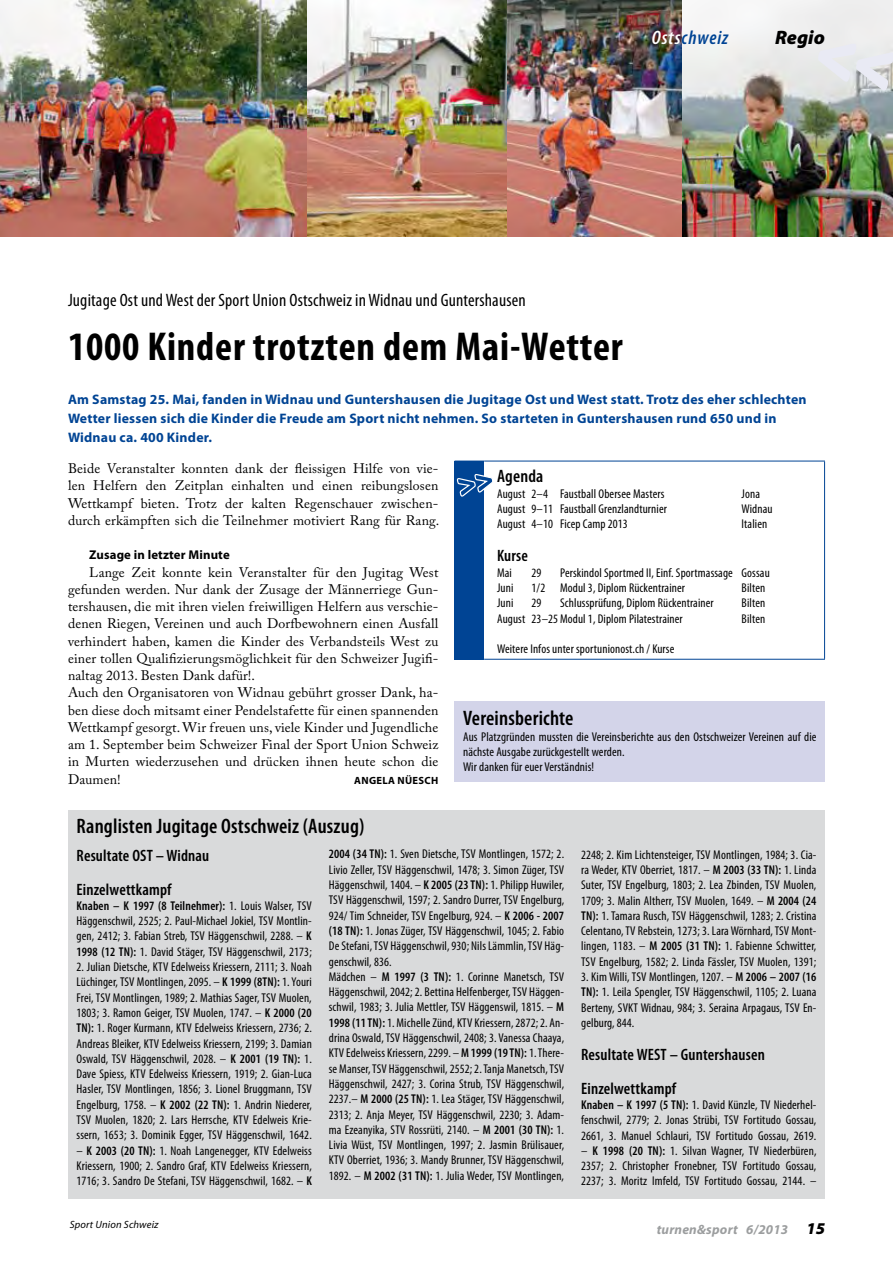
<style>
.page{position:relative;width:893px;height:1263px;background:#fff}
.page>*{position:absolute;margin:0;border:0;box-sizing:border-box;transform-origin:0 0}
.t1{font:700 condensed 40.5px "Myriad Pro";letter-spacing:.02em;color:#000}
.t2{font:600 condensed 21px "Myriad Pro";letter-spacing:.01em;color:#000}
.t3{font:italic 600 condensed 19.5px "Myriad Pro";letter-spacing:.05em;color:#004494}
.t4{font:italic 900 19.5px "Myriad Pro";color:#000}
.t5{font:condensed 18px "Myriad Pro";letter-spacing:.01em;color:#000}
.t6{font:600 condensed 18px "Myriad Pro";letter-spacing:.01em;color:#000}
.t7{font:600 condensed 16.5px/33.3px "Myriad Pro";letter-spacing:.01em;color:#000}
.t8{font:13.8px/17.2px "Adobe Caslon Pro";letter-spacing:.01em;color:#000;text-align:justify}
.t9{font:700 13.8px/18.8px "Myriad Pro";letter-spacing:.015em;color:#004494}
.t10{font:italic 700 13.5px "Myriad Pro";letter-spacing:.015em;color:#9c9e9f}
.t11{font:condensed 12.75px/15.3px "Myriad Pro";letter-spacing:.01em;color:#000;text-align:justify}
.t12{font:700 12.75px "Myriad Pro";letter-spacing:.01em;color:#000}
.t13{font:italic 10.5px "Myriad Pro";letter-spacing:.015em;color:#000}
.t14{font:700 10.5px "Myriad Pro";letter-spacing:.03em;color:#000}
.s1{color:#fff}
.s2{font-weight:600}
.s3{font-weight:900;font-size:16.5px;color:#000}
</style>
<div class="page">
<hr style="left:0;top:23px;width:1px;height:1240px;background:#fce9d5">
<img style="left:307px;top:0;width:586px;height:237px">
<div style="left:455px;top:461px;width:29px;height:198px;background:#004494"></div>
<hr style="left:484px;top:461px;width:341px;height:1px;background:#004494">
<hr style="left:824px;top:461px;width:1px;height:198px;background:#004494">
<svg style="left:455px;top:659px;width:29px;height:1px"></svg>
<hr style="left:484px;top:659px;width:341px;height:1px;background:#004494">
<svg style="left:456px;top:474px;width:37px;height:23px"></svg>
<div style="left:455px;top:701px;width:370px;height:81px;background:#d3d4e9"></div>
<img style="left:0;top:0;width:307px;height:237px">
<div style="left:68px;top:810px;width:757px;height:389px;background:#d9dadb"></div>
<svg style="left:817px;top:44px;width:76px;height:47px"></svg>
<h3 class="t3" style="left:652px;top:28px;width:78px"><span class="s1">Osts</span>chweiz</h3>
<h3 class="t4" style="left:775px;top:27px;width:51px">Regio</h3>
<h3 class="t5" style="left:68px;top:290px;width:459px">Jugitage Ost und West der Sport Union Ostschweiz in Widnau und Guntershausen</h3>
<h1 class="t1" style="left:68px;top:324px;width:556px">1000 Kinder trotzten dem Mai-Wetter</h1>
<p class="t9" style="left:68px;top:390px;width:740px">Am Samstag 25. Mai, fanden in Widnau und Guntershausen die Jugitage Ost und West statt. Trotz des eher schlechten<br>Wetter liessen sich die Kinder die Freude am Sport nicht nehmen. So starteten in Guntershausen rund 650 und in<br>Widnau ca. 400 Kinder.</p>
<p class="t8" style="left:68px;top:460px;width:373px">Beide Veranstalter konnten dank der fleissigen Hilfe von vie&shy;len Helfern den Zeitplan einhalten und einen reibungslosen Wettkampf bieten. Trotz der kalten Regenschauer zwischen&shy;durch erkämpften sich die Teilnehmer motiviert Rang für Rang.</p>
<p class="t12" style="left:89px;top:548px;width:142px">Zusage in letzter Minute</p>
<p class="t8" style="left:68px;top:563px;width:372px;text-align:left;text-indent:21px">Lange Zeit konnte kein Veranstalter für den Jugitag West gefunden werden. Nur dank der Zusage der Männerriege Gun&shy;tershausen, die mit ihren vielen freiwilligen Helfern aus verschie&shy;denen Riegen, Vereinen und auch Dorfbewohnern einen Ausfall verhindert haben, kamen die Kinder des Verbandsteils West zu einer tollen Qualifizierungsmöglichkeit für den Schweizer Jugifi&shy;naltag 2013. Besten Dank dafür!.<br>Auch den Organisatoren von Widnau gebührt grosser Dank, ha&shy;ben diese doch mitsamt einer Pendelstafette für einen spannenden Wettkampf gesorgt. Wir freuen uns, viele Kinder und Jugendliche am 1. September beim Schweizer Final der Sport Union Schweiz in Murten wiederzusehen und drücken ihnen heute schon die Daumen!</p>
<h3 class="t6" style="left:497px;top:466px;width:48px">Agenda</h3>
<p class="t11" style="left:497px;top:486px;width:169px">August 2–4 Faustball Obersee Masters</p>
<p class="t11" style="left:742px;top:486px;width:20px">Jona</p>
<p class="t11" style="left:497px;top:501px;width:171px">August 9–11 Faustball Grenzlandturnier</p>
<p class="t11" style="left:742px;top:501px;width:32px">Widnau</p>
<p class="t11" style="left:497px;top:516px;width:132px">August 4–10 Ficep Camp 2013</p>
<p class="t11" style="left:742px;top:516px;width:27px">Italien</p>
<p class="t7" style="left:497px;top:540px;width:32px">Kurse</p>
<p class="t11" style="left:497px;top:565px;width:16px">Mai</p>
<p class="t11" style="left:532px;top:565px;width:11px">29</p>
<p class="t11" style="left:560px;top:565px;width:211px">Perskindol Sportmed II, Einf. Sportmassage Gossau</p>
<p class="t11" style="left:497px;top:580px;width:18px">Juni</p>
<p class="t11" style="left:532px;top:580px;width:155px">1/2 Modul 3, Diplom Rückentrainer</p>
<p class="t11" style="left:742px;top:580px;width:25px">Bilten</p>
<p class="t11" style="left:497px;top:596px;width:18px">Juni</p>
<p class="t11" style="left:532px;top:596px;width:11px">29</p>
<p class="t11" style="left:560px;top:596px;width:155px">Schlussprüfung, Diplom Rückentrainer</p>
<p class="t11" style="left:742px;top:596px;width:25px">Bilten</p>
<p class="t11" style="left:497px;top:611px;width:187px">August 23–25 Modul 1, Diplom Pilatestrainer</p>
<p class="t11" style="left:742px;top:611px;width:25px">Bilten</p>
<p class="t11" style="left:497px;top:642px;width:179px">Weitere Infos unter sportunionost.ch / Kurse</p>
<h2 class="t2" style="left:463px;top:707px;width:112px">Vereinsberichte</h2>
<p class="t11" style="left:463px;top:729px;width:355px;text-align:left">Aus Platzgründen mussten die Vereinsberichte aus den Ostschweizer Vereinen auf die nächste Ausgabe zurückgestellt werden.<br>Wir danken für euer Verständnis!</p>
<p class="t14" style="left:354px;top:774px;width:66px">Angela Nüesch</p>
<h2 class="t2" style="left:77px;top:814px;width:289px">Ranglisten Jugitage Ostschweiz (Auszug)</h2>
<p class="t7" style="left:77px;top:839px;width:134px">Resultate OST – Widnau<br>Einzelwettkampf</p>
<p class="t11" style="left:77px;top:898px;width:237px"><span class="s2">Knaben – K 1997 (8 Teilnehmer):</span> 1. Louis Walser, TSV Häggenschwil, 2525; 2. Paul-Michael Jokiel, TSV Montlin&shy;gen, 2412; 3. Fabian Streb, TSV Häggenschwil, 2288. – <span class="s2">K 1998 (12 TN):</span> 1. David Stäger, TSV Häggenschwil, 2173;</p>
<p class="t11" style="left:77px;top:959px;width:237px">2. Julian Dietsche, KTV Edelweiss Kriessern, 2111; 3. Noah Lüchinger, TSV Montlingen, 2095. – <span class="s2">K 1999 (8TN):</span> 1. Youri Frei, TSV Montlingen, 1989; 2. Mathias Sager, TSV Muolen, 1803; 3. Ramon Geiger, TSV Muolen, 1747. – <span class="s2">K 2000 (20<br>TN):</span> 1. Roger Kurmann, KTV Edelweiss Kriessern, 2736; 2.<br>Andreas Bleiker, KTV Edelweiss Kriessern, 2199; 3. Damian Oswald, TSV Häggenschwil, 2028. – <span class="s2">K 2001 (19 TN):</span> 1.<br>Dave Spiess, KTV Edelweiss Kriessern, 1919; 2. Gian-Luca Hasler, TSV Montlingen, 1856; 3. Lionel Bruggmann, TSV Engelburg, 1758. – <span class="s2">K 2002 (22 TN):</span> 1. Andrin Niederer, TSV Muolen, 1820; 2. Lars Herrsche, KTV Edelweis Krie&shy;ssern, 1653; 3. Dominik Egger, TSV Häggenschwil, 1642.</p>
<p class="t11" style="left:77px;top:1143px;width:237px">– <span class="s2">K 2003 (20 TN):</span> 1. Noah Langenegger, KTV Edelweiss Kriessern, 1900; 2. Sandro Graf, KTV Edelweiss Kriessern, 1716; 3. Sandro De Stefani, TSV Häggenschwil, 1682. – <span class="s2">K</span></p>
<p class="t13" style="left:70px;top:1218px;width:90px">Sport Union Schweiz</p>
<p class="t11" style="left:329px;top:847px;width:237px;text-align:left"><span class="s2">2004 (34 TN):</span> 1. Sven Dietsche, TSV Montlingen, 1572; 2.<br>Livio Zeller, TSV Häggenschwil, 1478; 3. Simon Züger, TSV Häggenschwil, 1404. – <span class="s2">K 2005 (23 TN):</span> 1. Philipp Huwiler, TSV Häggenschwil, 1597; 2. Sandro Durrer, TSV Engelburg, 924/ Tim Schneider, TSV Engelburg, 924. – <span class="s2">K 2006 - 2007 (18 TN):</span> 1. Jonas Züger, TSV Häggenschwil, 1045; 2. Fabio De Stefani, TSV Häggenschwil, 930; Nils Lämmlin, TSV Häg&shy;genschwil, 836.<br>Mädchen – <span class="s2">M 1997 (3 TN):</span> 1. Corinne Manetsch, TSV Häggenschwil, 2042; 2. Bettina Helfenberger, TSV Häggen&shy;schwil, 1983; 3. Julia Mettler, TSV Häggenswil, 1815. – <span class="s2">M 1998 (11 TN):</span> 1. Michelle Zünd, KTV Kriessern, 2872; 2. An&shy;drina Oswald, TSV Häggenschwil, 2408; 3. Vanessa Chaaya, KTV Edelweiss Kriessern, 2299. – <span class="s2">M 1999 (19 TN):</span> 1. There&shy;se Manser, TSV Häggenschwil, 2552; 2. Tanja Manetsch, TSV Häggenschwil, 2427; 3. Corina Strub, TSV Häggenschwil, 2237.– <span class="s2">M 2000 (25 TN):</span> 1. Lea Stäger, TSV Häggenschwil, 2313; 2. Anja Meyer, TSV Häggenschwil, 2230; 3. Adam&shy;ma Ezeanyika, STV Rossrüti, 2140. – <span class="s2">M 2001 (30 TN):</span> 1.<br>Livia Wüst, TSV Montlingen, 1997; 2. Jasmin Brülisauer, KTV Oberriet, 1936; 3. Mandy Brunner, TSV Häggenschwil, 1892. – <span class="s2">M 2002 (31 TN):</span> 1. Julia Weder, TSV Montlingen,</p>
<p class="t11" style="left:581px;top:847px;width:237px">2248; 2. Kim Lichtensteiger, TSV Montlingen, 1984; 3. Cia&shy;ra Weder, KTV Oberriet, 1817. – <span class="s2">M 2003 (33 TN):</span> 1. Linda Suter, TSV Engelburg, 1803; 2. Lea Zbinden, TSV Muolen, 1709; 3. Malin Altherr, TSV Muolen, 1649. – <span class="s2">M 2004 (24<br>TN):</span> 1. Tamara Rusch, TSV Häggenschwil, 1283; 2. Cristina Celentano, TV Rebstein, 1273; 3. Lara Wörnhard, TSV Mont&shy;lingen, 1183. – <span class="s2">M 2005 (31 TN):</span> 1. Fabienne Schwitter, TSV Engelburg, 1582; 2. Linda Fässler, TSV Muolen, 1391;</p>
<p class="t11" style="left:581px;top:969px;width:237px">3. Kim Willi, TSV Montlingen, 1207. – <span class="s2">M 2006 – 2007 (16<br>TN):</span> 1. Leila Spengler, TSV Häggenschwil, 1105; 2. Luana Berteny, SVKT Widnau, 984; 3. Seraina Arpagaus, TSV En&shy;gelburg, 844.</p>
<p class="t7" style="left:581px;top:1038px;width:185px">Resultate WEST – Guntershausen<br>Einzelwettkampf</p>
<p class="t11" style="left:581px;top:1097px;width:237px"><span class="s2">Knaben – K 1997 (5 TN):</span> 1. David Künzle, TV Niederhel&shy;fenschwil, 2779; 2. Jonas Strübi, TSV Fortitudo Gossau, 2661, 3. Manuel Schlauri, TSV Fortitudo Gossau, 2619.</p>
<p class="t11" style="left:581px;top:1143px;width:237px">– <span class="s2">K 1998 (20 TN):</span> 1. Silvan Wagner, TV Niederbüren, 2357; 2. Christopher Fronebner, TSV Fortitudo Gossau, 2237; 3. Moritz Imfeld, TSV Fortitudo Gossau, 2144. –</p>
<p class="t10" style="left:657px;top:1222px;width:170px">turnen&amp;sport 6/2013 <span class="s3">15</span></p>
</div>
